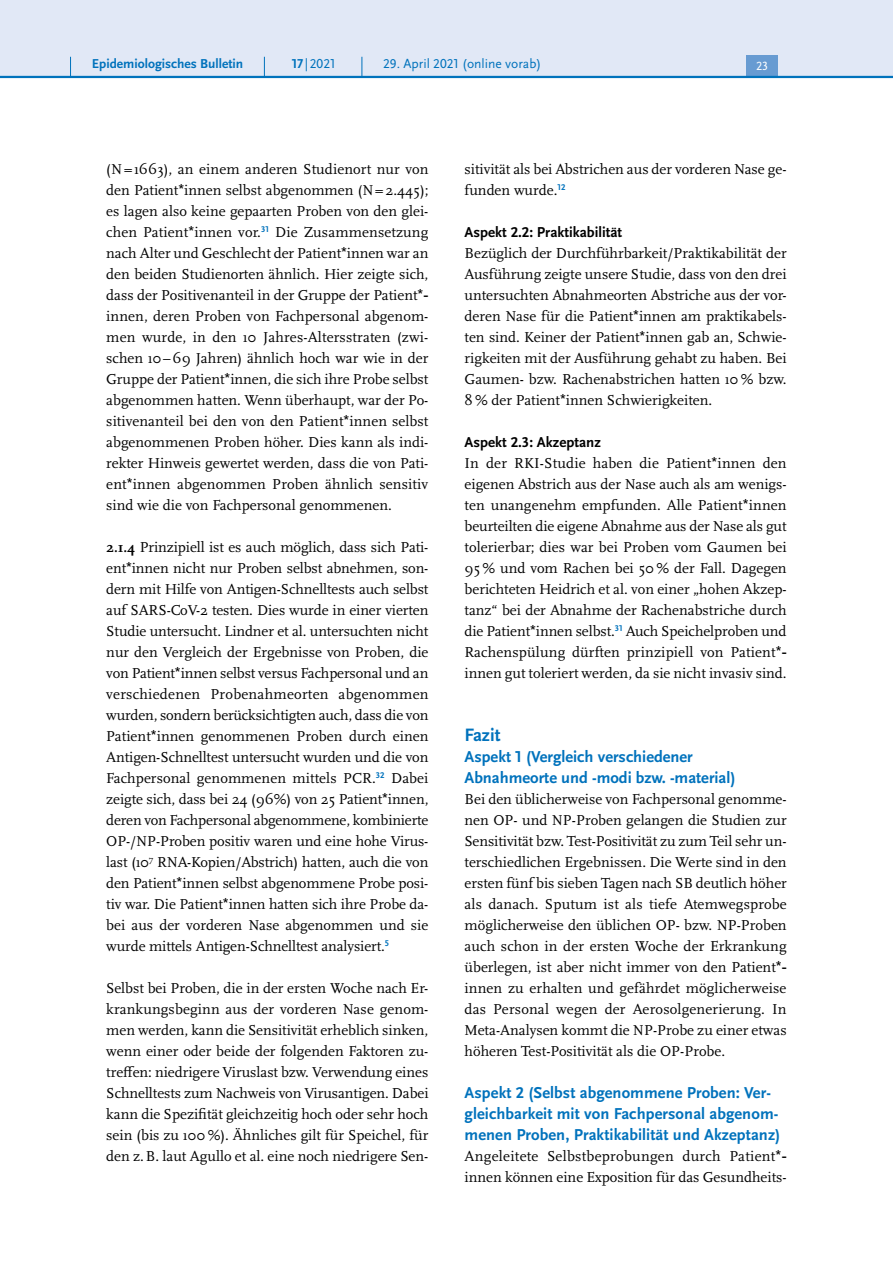
<style>
.page{position:relative;width:893px;height:1263px;background:#fff}
.page>*{position:absolute;margin:0;border:0;box-sizing:border-box;transform-origin:0 0}
.t1{font:700 18.75px "Scala Sans Pro";color:#0072bc}
.t2{font:700 16.5px/21px "Scala Sans Pro";letter-spacing:.005em;color:#0072bc}
.P_-_Fließtext{font:15px/21px "Scala Pro";color:#000;text-align:justify}
.t3{font:700 15px "Scala Sans Pro";color:#000}
.t4{font:13.5px "Scala Sans Pro";color:#0072bc}
.t5{font:700 13.5px "Scala Sans Pro";color:#0072bc}
.t6{font:12.45px "Scala Sans Pro";color:#fff}
.s1{font-weight:700}
.s2{font-family:"Arial"}
</style>
<div class="page">
<div style="left:0;top:0;width:893px;height:77px;background:#e1e8f6"></div>
<div style="left:746px;top:55px;width:32px;height:21px;background:#679bd2"></div>
<hr style="left:0;top:76px;width:893px;height:2px;background:#0072bc">
<svg style="left:70px;top:57px;width:1px;height:19px"></svg>
<svg style="left:264px;top:57px;width:1px;height:19px"></svg>
<svg style="left:362px;top:57px;width:1px;height:19px"></svg>
<p class="t5" style="left:92px;top:55px;width:153px">Epidemiologisches Bulletin</p>
<p class="t4" style="left:292px;top:55px;width:45px"><span class="s1">17</span> |2021</p>
<p class="t4" style="left:383px;top:55px;width:160px">29. April 2021 (online vorab)</p>
<p class="t6" style="left:756px;top:59px;width:14px">23</p>
<p class="P_-_Fließtext" style="left:106px;top:158px;width:324px">(N= 1663), an einem anderen Studienort nur von den Patient<span class="s2">*</span>innen selbst abgenommen (N=2.445); es lagen also keine gepaarten Proben von den glei&shy;chen Patient<span class="s2">*</span>innen vor.<sup>31</sup> Die Zusammensetzung nach Alter und Geschlecht der Patient<span class="s2">*</span>innen war an den beiden Studienorten ähnlich. Hier zeigte sich, dass der Positivenanteil in der Gruppe der Patient<span class="s2">*- </span>innen, deren Proben von Fachpersonal abgenom&shy;men wurde, in den 10 Jahres-Altersstraten (zwi&shy;schen 10–69 Jahren) ähnlich hoch war wie in der Gruppe der Patient<span class="s2">*</span>innen, die sich ihre Probe selbst abgenommen hatten. Wenn überhaupt, war der Po&shy;sitivenanteil bei den von den Patient<span class="s2">*</span>innen selbst abgenommenen Proben höher. Dies kann als indi&shy;rekter Hinweis gewertet werden, dass die von Pati&shy;ent<span class="s2">*</span>innen abgenommen Proben ähnlich sensitiv sind wie die von Fachpersonal genommenen.</p>
<p class="P_-_Fließtext" style="left:106px;top:536px;width:324px"><span class="s1">2.1.4</span> Prinzipiell ist es auch möglich, dass sich Pati&shy;ent<span class="s2">*</span>innen nicht nur Proben selbst abnehmen, son&shy;dern mit Hilfe von Antigen-Schnelltests auch selbst auf SARS-CoV-2 testen. Dies wurde in einer vierten Studie untersucht. Lindner et al. untersuchten nicht nur den Vergleich der Ergebnisse von Proben, die von Patient<span class="s2">*</span>innen selbst versus Fachpersonal und an verschiedenen Probenahmeorten abgenommen wurden, sondern berücksichtigten auch, dass die von Patient<span class="s2">*</span>innen genommenen Proben durch einen Antigen-Schnelltest untersucht wurden und die von Fachpersonal genommenen mittels PCR.<sup>32</sup> Dabei zeigte sich, dass bei 24 (96%) von 25 Patient<span class="s2">*</span>innen, deren von Fachpersonal abgenommene, kombinierte OP-/NP-Proben positiv waren und eine hohe Virus&shy;last (10<sup>7</sup> RNA-Kopien/Abstrich) hatten, auch die von den Patient<span class="s2">*</span>innen selbst abgenommene Probe posi&shy;tiv war. Die Patient<span class="s2">*</span>innen hatten sich ihre Probe da&shy;bei aus der vorderen Nase abgenommen und sie wurde mittels Antigen-Schnelltest analysiert.<sup>5</sup></p>
<p class="P_-_Fließtext" style="left:106px;top:977px;width:324px">Selbst bei Proben, die in der ersten Woche nach Er&shy;krankungsbeginn aus der vorderen Nase genom&shy;men werden, kann die Sensitivität erheblich sinken, wenn einer oder beide der folgenden Faktoren zu&shy;treffen: niedrigere Viruslast bzw. Verwendung eines Schnelltests zum Nachweis von Virusantigen. Dabei kann die Spezifität gleichzeitig hoch oder sehr hoch sein (bis zu 100 %). Ähnliches gilt für Speichel, für den z.B. laut Agullo et al. eine noch niedrigere Sen-</p>
<p class="P_-_Fließtext" style="left:465px;top:158px;width:324px">sitivität als bei Abstrichen aus der vorderen Nase ge&shy;funden wurde.<sup>12</sup></p>
<h5 class="t3" style="left:465px;top:223px;width:159px">Aspekt 2.2: Praktikabilität</h5>
<p class="P_-_Fließtext" style="left:465px;top:242px;width:324px">Bezüglich der Durchführbarkeit/Praktikabilität der Ausführung zeigte unsere Studie, dass von den drei untersuchten Abnahmeorten Abstriche aus der vor&shy;deren Nase für die Patient<span class="s2">*</span>innen am praktikabels&shy;ten sind. Keiner der Patient<span class="s2">*</span>innen gab an, Schwie&shy;rigkeiten mit der Ausführung gehabt zu haben. Bei Gaumen- bzw. Rachenabstrichen hatten 10 % bzw.<br>8 % der Patient<span class="s2">*</span>innen Schwierigkeiten.</p>
<h5 class="t3" style="left:465px;top:433px;width:138px">Aspekt 2.3: Akzeptanz</h5>
<p class="P_-_Fließtext" style="left:465px;top:452px;width:324px">In der RKI-Studie haben die Patient<span class="s2">*</span>innen den eigenen Abstrich aus der Nase auch als am wenigs&shy;ten unangenehm empfunden. Alle Patient<span class="s2">*</span>innen beurteilten die eigene Abnahme aus der Nase als gut tolerierbar; dies war bei Proben vom Gaumen bei 95 % und vom Rachen bei 50 % der Fall. Dagegen berichteten Heidrich et al. von einer „hohen Akzep&shy;tanz“ bei der Abnahme der Rachenabstriche durch die Patient<span class="s2">*</span>innen selbst.<sup>31</sup> Auch Speichelproben und Rachenspülung dürften prinzipiell von Patient<span class="s2">*- </span>innen gut toleriert werden, da sie nicht invasiv sind.</p>
<h3 class="t1" style="left:465px;top:723px;width:37px">Fazit</h3>
<h4 class="t2" style="left:465px;top:746px;width:272px">Aspekt 1 (Vergleich verschiedener<br>Abnahmeorte und -modi bzw. -material)</h4>
<p class="P_-_Fließtext" style="left:465px;top:788px;width:324px">Bei den üblicherweise von Fachpersonal genomme&shy;nen OP- und NP-Proben gelangen die Studien zur Sensitivität bzw. Test-Positivität zu zum Teil sehr un&shy;terschiedlichen Ergebnissen. Die Werte sind in den ersten fünf bis sieben Tagen nach SB deutlich höher als danach. Sputum ist als tiefe Atemwegsprobe möglicherweise den üblichen OP- bzw. NP-Proben auch schon in der ersten Woche der Erkrankung überlegen, ist aber nicht immer von den Patient<span class="s2">*- </span>innen zu erhalten und gefährdet möglicherweise das Personal wegen der Aerosolgenerierung. In Meta-Analysen kommt die NP-Probe zu einer etwas höheren Test-Positivität als die OP-Probe.</p>
<h4 class="t2" style="left:465px;top:1082px;width:317px">Aspekt 2 (Selbst abgenommene Proben: Ver&shy;gleichbarkeit mit von Fachpersonal abgenom&shy;menen Proben, Praktikabilität und Akzeptanz)</h4>
<p class="P_-_Fließtext" style="left:465px;top:1145px;width:324px">Angeleitete Selbstbeprobungen durch Patient<span class="s2">*- </span>innen können eine Exposition für das Gesundheits-</p>
</div>
